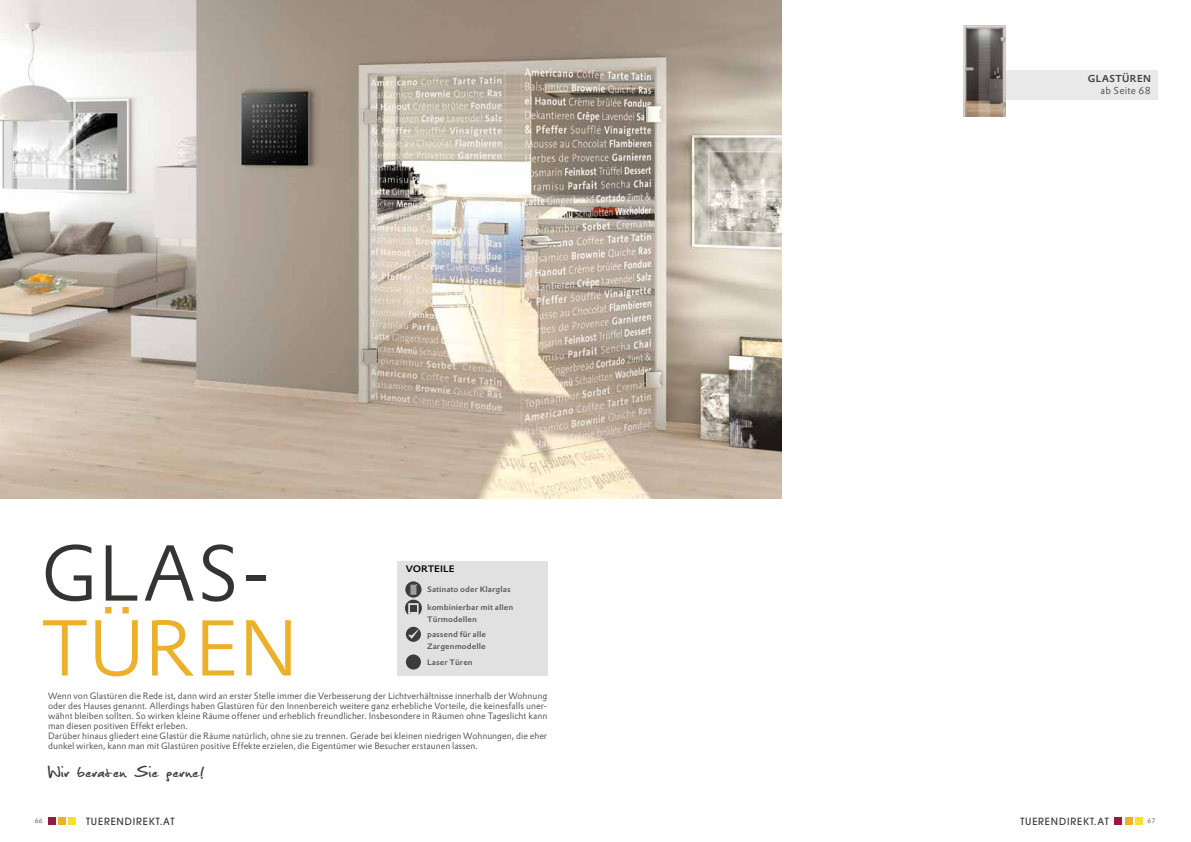
<style>
.page{position:relative;width:1191px;height:842px;background:#fff}
.page>*{position:absolute;margin:0;border:0;box-sizing:border-box;transform-origin:0 0}
.t1{font:300 77.4px "DTL Prokyon TPRO";color:#343432}
.t2{font:300 77.4px "DTL Prokyon TPRO";letter-spacing:-.01em;color:#ecb12a}
.t3{font:21.2px "Christopherhand";letter-spacing:.03em;color:#3c3c3b;scale:1.1 1}
.t4{font:500 9.9px "ITC Avant Garde Std";letter-spacing:.08em;color:#3c3c3b}
.t5{font:500 9.9px "DTL Prokyon TPRO";letter-spacing:.03em;color:#3c3c3b}
.t6{font:300 9.9px "DTL Prokyon TPRO";letter-spacing:.03em;color:#3c3c3b}
.t7{font:500 9.2px "DTL Prokyon TPRO";color:#000;scale:1.1 1}
.t8{font:300 9px/10px "DTL Prokyon TPRO";color:#3c3c3b}
.t9{font:500 7.8px/11.3px "DTL Prokyon TPRO";color:#575756;scale:1.1 1}
.t10{font:300 6.4px "DTL Prokyon TPRO";color:#3c3c3b}
</style>
<div class="page">
<div style="left:48px;top:817px;width:8px;height:8px;background:#971843"></div>
<div style="left:58px;top:817px;width:8px;height:8px;background:#ecb12a"></div>
<div style="left:69px;top:817px;width:7px;height:8px;background:#f7e12f"></div>
<div style="left:1114px;top:817px;width:8px;height:8px;background:#971843"></div>
<div style="left:1125px;top:817px;width:7px;height:8px;background:#ecb12a"></div>
<div style="left:1135px;top:817px;width:7px;height:8px;background:#f7e12f"></div>
<img style="left:0;top:0;width:781px;height:498px">
<div style="left:1005px;top:71px;width:152px;height:29px;background:#e9e9e9"></div>
<div style="left:397px;top:561px;width:150px;height:114px;background:#e1e1e1"></div>
<svg style="left:405px;top:581px;width:16px;height:17px"></svg>
<svg style="left:405px;top:584px;width:17px;height:31px"></svg>
<div style="left:406px;top:627px;width:15px;height:15px;background:#3c3c3b;border-radius:50%"></div>
<svg style="left:408px;top:630px;width:10px;height:9px"></svg>
<div style="left:406px;top:654px;width:15px;height:15px;background:#3c3c3b;border-radius:50%"></div>
<img style="left:963px;top:26px;width:42px;height:90px">
<h1 class="t1" style="left:41px;top:522px;width:233px">GLAS-</h1>
<h1 class="t2" style="left:41px;top:597px;width:259px">TÜREN</h1>
<p class="t7" style="left:406px;top:563px;width:46px">VORTEILE</p>
<p class="t9" style="left:427px;top:584px;width:77px">Satinato oder Klarglas</p>
<p class="t9" style="left:427px;top:602px;width:80px">kombinierbar mit allen<br>Türmodellen</p>
<p class="t9" style="left:427px;top:629px;width:55px">passend für alle<br>Zargenmodelle</p>
<p class="t9" style="left:427px;top:656px;width:43px">Laser Türen</p>
<p class="t8" style="left:48px;top:691px;width:501px">Wenn von Glastüren die Rede ist, dann wird an erster Stelle immer die Verbesserung der Lichtverhältnisse innerhalb der Wohnung oder des Hauses genannt. Allerdings haben Glastüren für den Innenbereich weitere ganz erhebliche Vorteile, die keinesfalls uner&shy;wähnt bleiben sollten. So wirken kleine Räume offener und erheblich freundlicher. Insbesondere in Räumen ohne Tageslicht kann man diesen positiven Effekt erleben.<br>Darüber hinaus gliedert eine Glastür die Räume natürlich, ohne sie zu trennen. Gerade bei kleinen niedrigen Wohnungen, die eher dunkel wirken, kann man mit Glastüren positive Effekte erzielen, die Eigentümer wie Besucher erstaunen lassen.</p>
<h2 class="t3" style="left:48px;top:762px;width:144px">Wir beraten Sie gerne!</h2>
<p class="t5" style="left:1087px;top:72px;width:65px">GLASTÜREN</p>
<p class="t6" style="left:1100px;top:84px;width:52px">ab Seite 68</p>
<p class="t10" style="left:35px;top:816px;width:9px">66</p>
<p class="t4" style="left:86px;top:815px;width:90px">TUERENDIREKT.AT</p>
<p class="t4" style="left:1020px;top:815px;width:90px">TUERENDIREKT.AT</p>
<p class="t10" style="left:1147px;top:817px;width:9px">67</p>
</div>
